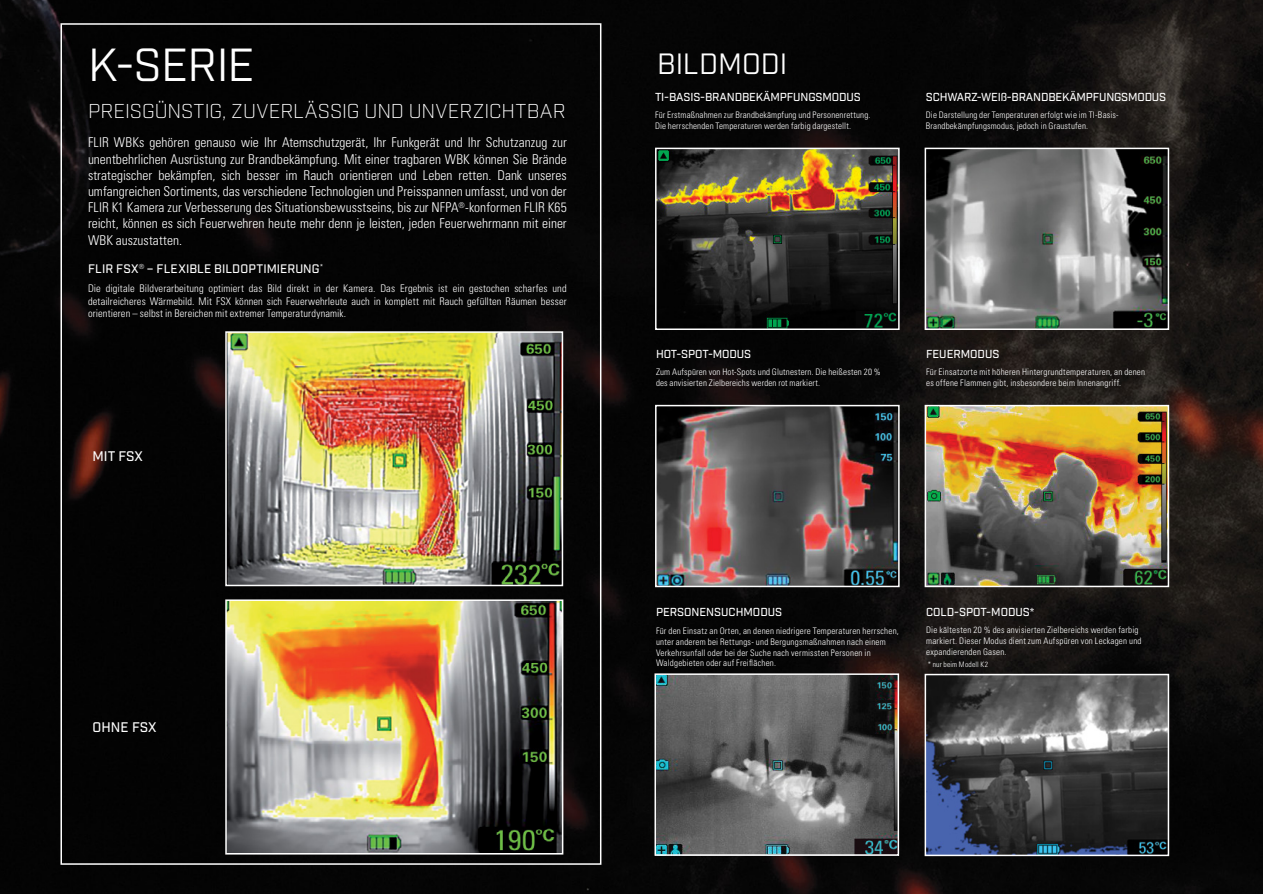
<style>
.page{position:relative;width:1263px;height:894px;background:#fff}
.page>*{position:absolute;margin:0;border:0;box-sizing:border-box;transform-origin:0 0}
.t1{font:45px "Industry";letter-spacing:-.01em;color:#fff}
.t2{font:28.5px "Industry";color:#fff}
.t3{font:300 19.5px "Industry";letter-spacing:.005em;color:#fff}
.t4{font:300 condensed 13.5px/16.2px "Univers LT Std";color:#fff;text-align:justify}
.t5{font:500 13.5px "Industry";color:#fff}
.t6{font:500 12px "Industry";letter-spacing:.01em;color:#fff}
.t7{font:500 11.25px "Industry";letter-spacing:-.01em;color:#fff}
.t8{font:300 condensed 10.5px/12.6px "Univers LT Std";letter-spacing:.01em;color:#fff;text-align:justify}
.t9{font:300 condensed 9px/10.8px "Univers LT Std";letter-spacing:.02em;color:#fff}
.t10{font:300 condensed 7.5px "Univers LT Std";letter-spacing:.02em;color:#fff}
</style>
<div class="page">
<img style="left:0;top:0;width:1263px;height:893px">
<img style="left:927px;top:151px;width:239px;height:176px">
<div style="left:924px;top:148px;width:245px;height:182px;border:2px solid #fff"></div>
<img style="left:658px;top:151px;width:238px;height:176px">
<div style="left:655px;top:148px;width:244px;height:182px;border:2px solid #fff"></div>
<img style="left:658px;top:407px;width:238px;height:177px">
<div style="left:655px;top:404px;width:244px;height:183px;border:2px solid #fff"></div>
<img style="left:927px;top:407px;width:239px;height:177px">
<div style="left:924px;top:404px;width:245px;height:183px;border:2px solid #fff"></div>
<svg style="left:657px;top:676px;width:239px;height:176px;background:#606161"></svg>
<div style="left:654px;top:673px;width:245px;height:182px;border:2px solid #fff"></div>
<img style="left:927px;top:676px;width:239px;height:176px">
<div style="left:924px;top:673px;width:245px;height:182px;border:2px solid #fff"></div>
<img style="left:228px;top:602px;width:332px;height:249px">
<div style="left:225px;top:599px;width:338px;height:255px;border:2px solid #fff"></div>
<img style="left:228px;top:334px;width:332px;height:249px">
<div style="left:225px;top:331px;width:338px;height:255px;border:2px solid #fff"></div>
<h1 class="t1" style="left:88px;top:38px;width:168px">K-SERIE</h1>
<h3 class="t3" style="left:88px;top:99px;width:479px">PREISGÜNSTIG, ZUVERLÄSSIG UND UNVERZICHTBAR</h3>
<p class="t4" style="left:88px;top:134px;width:480px">FLIR WBKs gehören genauso wie Ihr Atemschutzgerät, Ihr Funkgerät und Ihr Schutzanzug zur unentbehrlichen Ausrüstung zur Brandbekämpfung. Mit einer tragbaren WBK können Sie Brände strategischer bekämpfen, sich besser im Rauch orientieren und Leben retten. Dank unseres umfangreichen Sortiments, das verschiedene Technologien und Preisspannen umfasst, und von der FLIR K1 Kamera zur Verbesserung des Situationsbewusstseins, bis zur NFPA<sup>®</sup>-konformen FLIR K65 reicht, können es sich Feuerwehren heute mehr denn je leisten, jeden Feuerwehrmann mit einer WBK auszustatten.</p>
<h3 class="t6" style="left:88px;top:261px;width:236px">FLIR FSX<sup>®</sup> – FLEXIBLE BILDOPTIMIERUNG<sup>*</sup></h3>
<p class="t8" style="left:88px;top:282px;width:480px">Die digitale Bildverarbeitung optimiert das Bild direkt in der Kamera. Das Ergebnis ist ein gestochen scharfes und detailreicheres Wärmebild. Mit FSX können sich Feuerwehrleute auch in komplett mit Rauch gefüllten Räumen besser orientieren – selbst in Bereichen mit extremer Temperaturdynamik.</p>
<h3 class="t5" style="left:93px;top:447px;width:52px">MIT FSX</h3>
<h3 class="t5" style="left:93px;top:718px;width:65px">OHNE FSX</h3>
<h2 class="t2" style="left:657px;top:47px;width:132px">BILDMODI</h2>
<p class="t7" style="left:655px;top:90px;width:207px">TI-BASIS-BRANDBEKÄMPFUNGSMODUS</p>
<p class="t9" style="left:655px;top:110px;width:217px">Für Erstmaßnahmen zur Brandbekämpfung und Personenrettung.<br>Die herrschenden Temperaturen werden farbig dargestellt.</p>
<p class="t7" style="left:926px;top:90px;width:242px">SCHWARZ-WEIß-BRANDBEKÄMPFUNGSMODUS</p>
<p class="t9" style="left:926px;top:110px;width:194px">Die Darstellung der Temperaturen erfolgt wie im TI-Basis-<br>Brandbekämpfungsmodus, jedoch in Graustufen.</p>
<p class="t7" style="left:656px;top:347px;width:97px">HOT-SPOT-MODUS</p>
<p class="t9" style="left:656px;top:366px;width:226px">Zum Aufspüren von Hot-Spots und Glutnestern. Die heißesten 20 % des anvisierten Zielbereichs werden rot markiert.</p>
<p class="t7" style="left:926px;top:347px;width:75px">FEUERMODUS</p>
<p class="t9" style="left:926px;top:366px;width:220px">Für Einsatzorte mit höheren Hintergrundtemperaturen, an denen es offene Flammen gibt, insbesondere beim Innenangriff.</p>
<p class="t7" style="left:656px;top:605px;width:128px">PERSONENSUCHMODUS</p>
<p class="t9" style="left:656px;top:625px;width:244px">Für den Einsatz an Orten, an denen niedrigere Temperaturen herrschen, unter anderem bei Rettungs- und Bergungsmaßnahmen nach einem Verkehrsunfall oder bei der Suche nach vermissten Personen in Waldgebieten oder auf Freiflächen.</p>
<p class="t7" style="left:926px;top:604px;width:110px">COLD-SPOT-MODUS*</p>
<p class="t9" style="left:926px;top:624px;width:217px">Die kältesten 20 % des anvisierten Zielbereichs werden farbig markiert. Dieser Modus dient zum Aufspüren von Leckagen und expandierenden Gasen.</p>
<p class="t10" style="left:927px;top:659px;width:62px">* nur beim Modell K2</p>
</div>
